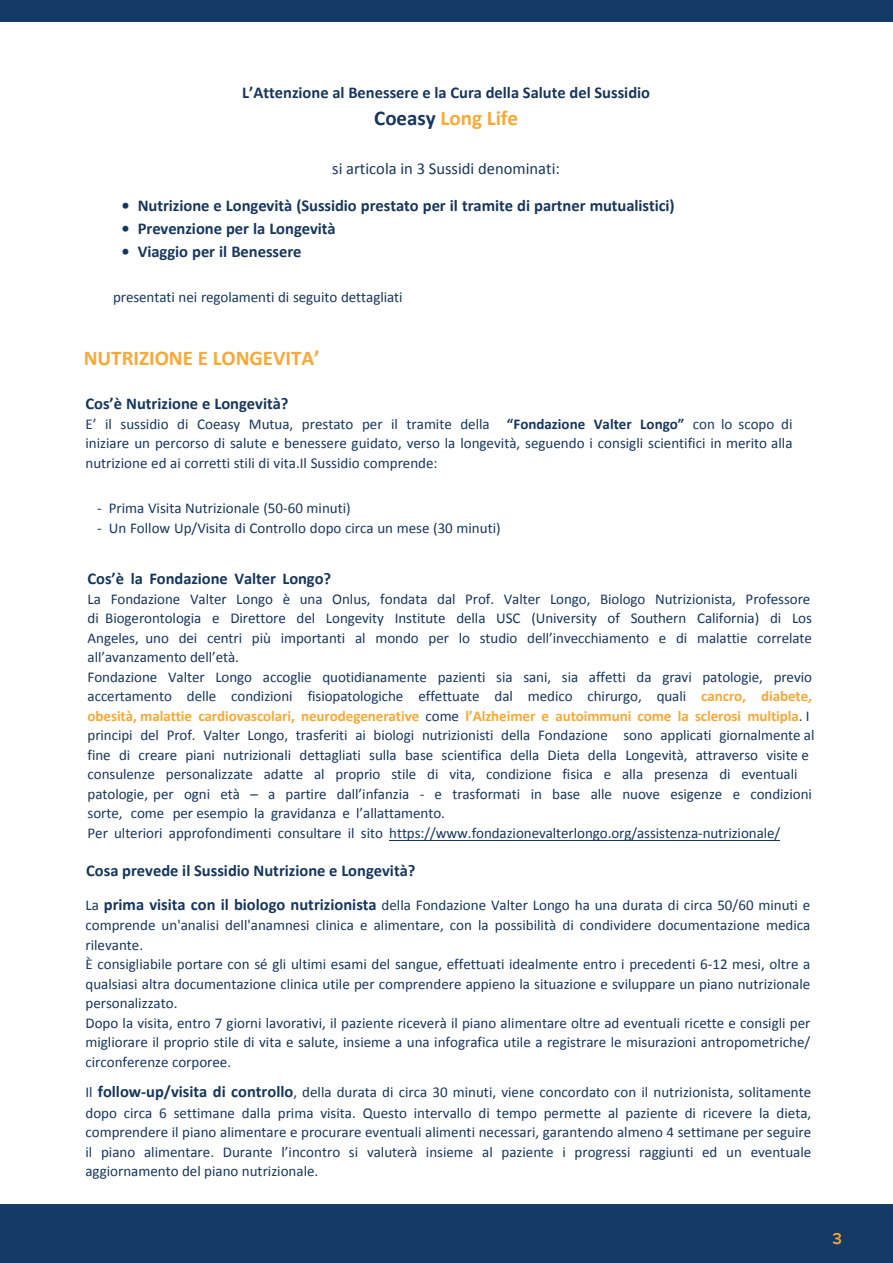
<style>
.page{position:relative;width:893px;height:1263px;background:#fff}
.page>*{position:absolute;margin:0;border:0;box-sizing:border-box;transform-origin:0 0}
.t1{font:700 21px "Calibri";color:#f9a835}
.t2{font:700 16.5px "Calibri";letter-spacing:-.005em;color:#17365d}
.t3{font:700 16.5px "Calibri";color:#16365d}
.t4{font:16.5px "Calibri";color:#17365d}
.t5{font:600 16.5px "Proxima Nova";color:#f9a835}
.t6{font:15px/19.5px "Calibri";letter-spacing:-.005em;color:#17365d;text-align:justify}
.t7{font:15px/19.6px "Calibri";color:#16365d}
.s1{color:#17365d}
.s2{font-weight:700}
.s3{font-weight:700;color:#f9a835}
.s4{font-weight:700;font-size:16.5px}
</style>
<div class="page">
<div style="left:0;top:1204px;width:893px;height:59px;background:#143b66"></div>
<div style="left:0;top:0;width:893px;height:21px;background:#143b66"></div>
<hr style="left:390px;top:840px;width:390px;height:1px;background:#17365d">
<p class="t2" style="left:242px;top:82px;width:409px">L’Attenzione al Benessere e la Cura della Salute del Sussidio</p>
<h1 class="t1" style="left:374px;top:105px;width:145px"><span class="s1">Coeasy</span> Long Life</h1>
<p class="t4" style="left:332px;top:158px;width:229px">si articola in 3 Sussidi denominati:</p>
<p class="t2" style="left:121px;top:195px;width:555px">• Nutrizione e Longevità (Sussidio prestato per il tramite di partner mutualistici)</p>
<p class="t2" style="left:121px;top:218px;width:216px">• Prevenzione per la Longevità</p>
<p class="t2" style="left:121px;top:241px;width:182px">• Viaggio per il Benessere</p>
<p class="t6" style="left:113px;top:287px;width:291px">presentati nei regolamenti di seguito dettagliati</p>
<h1 class="t1" style="left:84px;top:344px;width:237px">NUTRIZIONE E LONGEVITA’</h1>
<p class="t2" style="left:85px;top:392px;width:205px">Cos’è Nutrizione e Longevità?</p>
<p class="t6" style="left:85px;top:414px;width:708px">E’ il sussidio di Coeasy Mutua, prestato per il tramite della <span class="s2">“Fondazione Valter Longo”</span> con lo scopo di iniziare un percorso di salute e benessere guidato, verso la longevità, seguendo i consigli scientifici in merito alla nutrizione ed ai corretti stili di vita.Il Sussidio comprende:</p>
<p class="t6" style="left:97px;top:499px;width:255px">- Prima Visita Nutrizionale (50-60 minuti)</p>
<p class="t6" style="left:97px;top:518px;width:405px">- Un Follow Up/Visita di Controllo dopo circa un mese (30 minuti)</p>
<p class="t2" style="left:88px;top:568px;width:245px">Cos’è la Fondazione Valter Longo?</p>
<p class="t6" style="left:88px;top:589px;width:728px;text-align:left">La Fondazione Valter Longo è una Onlus, fondata dal Prof. Valter Longo, Biologo Nutrizionista, Professore di Biogerontologia e Direttore del Longevity Institute della USC (University of Southern California) di Los Angeles, uno dei centri più importanti al mondo per lo studio dell’invecchiamento e di malattie correlate all’avanzamento dell’età.<br>Fondazione Valter Longo accoglie quotidianamente pazienti sia sani, sia affetti da gravi patologie, previo accertamento delle condizioni fisiopatologiche effettuate dal medico chirurgo, quali <span class="s3">cancro, diabete, obesità, malattie cardiovascolari, neurodegenerative</span> come <span class="s3">l’Alzheimer e autoimmuni come la sclerosi multipla</span>. I principi del Prof. Valter Longo, trasferiti ai biologi nutrizionisti della Fondazione sono applicati giornalmente al fine di creare piani nutrizionali dettagliati sulla base scientifica della Dieta della Longevità, attraverso visite e consulenze personalizzate adatte al proprio stile di vita, condizione fisica e alla presenza di eventuali patologie, per ogni età – a partire dall’infanzia - e trasformati in base alle nuove esigenze e condizioni sorte, come per esempio la gravidanza e l’allattamento.<br>Per ulteriori approfondimenti consultare il sito https://www.fondazionevalterlongo.org/assistenza-nutrizionale/</p>
<p class="t3" style="left:86px;top:860px;width:331px">Cosa prevede il Sussidio Nutrizione e Longevità?</p>
<p class="t7" style="left:85px;top:895px;width:726px">La <span class="s4">prima visita con il biologo nutrizionista</span> della Fondazione Valter Longo ha una durata di circa 50/60 minuti e comprende un'analisi dell'anamnesi clinica e alimentare, con la possibilità di condividere documentazione medica rilevante.<br>È consigliabile portare con sé gli ultimi esami del sangue, effettuati idealmente entro i precedenti 6-12 mesi, oltre a qualsiasi altra documentazione clinica utile per comprendere appieno la situazione e sviluppare un piano nutrizionale personalizzato.<br>Dopo la visita, entro 7 giorni lavorativi, il paziente riceverà il piano alimentare oltre ad eventuali ricette e consigli per migliorare il proprio stile di vita e salute, insieme a una infografica utile a registrare le misurazioni antropometriche/ circonferenze corporee.</p>
<p class="t7" style="left:85px;top:1082px;width:727px;text-align:justify">Il <span class="s4">follow-up/visita di controllo</span>, della durata di circa 30 minuti, viene concordato con il nutrizionista, solitamente dopo circa 6 settimane dalla prima visita. Questo intervallo di tempo permette al paziente di ricevere la dieta, comprendere il piano alimentare e procurare eventuali alimenti necessari, garantendo almeno 4 settimane per seguire il piano alimentare. Durante l’incontro si valuterà insieme al paziente i progressi raggiunti ed un eventuale aggiornamento del piano nutrizionale.</p>
<p class="t5" style="left:832px;top:1229px;width:11px">3</p>
</div>
